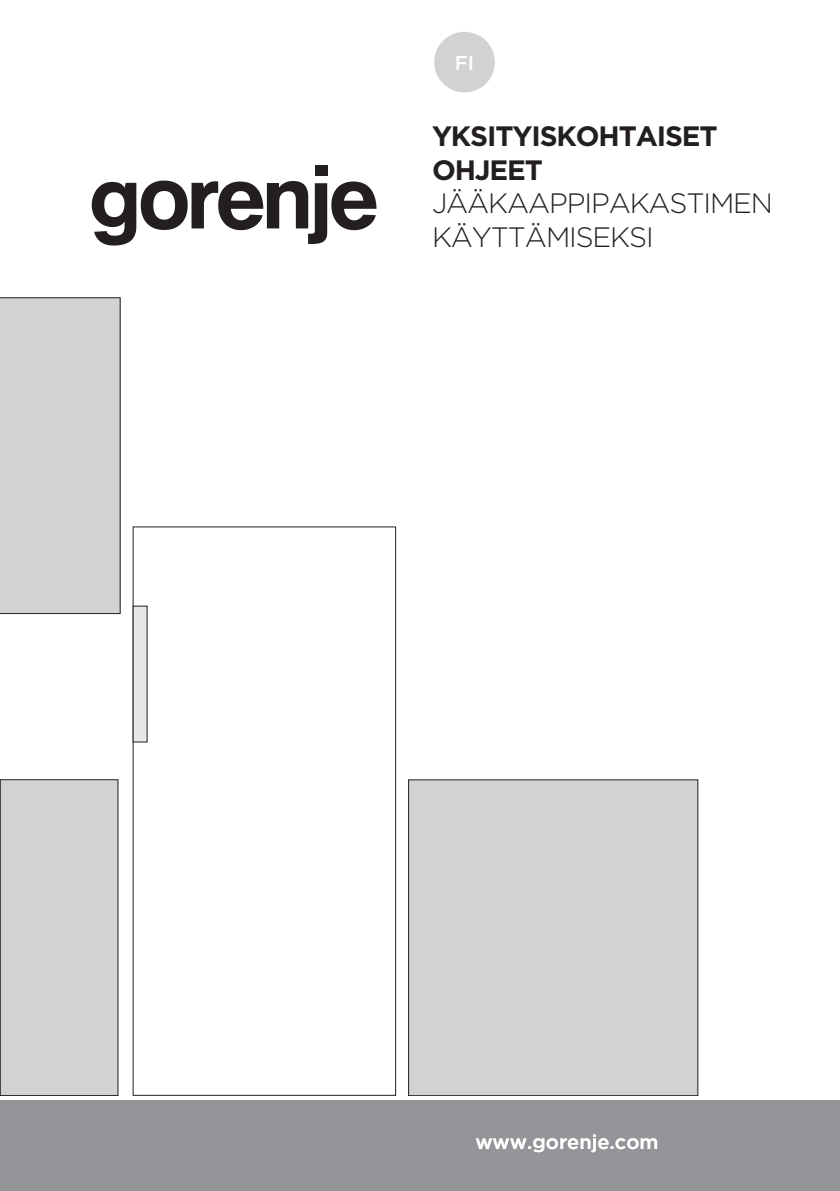
<style>
.page{position:relative;width:840px;height:1191px;background:#fff}
.page>*{position:absolute;margin:0;border:0;box-sizing:border-box;transform-origin:0 0}
.Naslovnica_naslov{font:300 28px "Gotham";letter-spacing:-.04em;color:#231f20}
.Naslovnica_naslov-2{font:700 28px "Gotham";letter-spacing:-.04em;color:#231f20}
.oznaka_drzave{font:500 20px "Gotham";color:#fff}
</style>
<div class="page">
<div style="left:0;top:1100px;width:839px;height:91px;background:#939598"></div>
<div style="left:434px;top:32px;width:60px;height:60px;background:#d1d2d4;border-radius:50%"></div>
<div style="left:314px;top:165px;width:13px;height:11px;background:#231f20"></div>
<svg style="left:92px;top:181px;width:284px;height:64px"></svg>
<div style="left:133px;top:606px;width:14px;height:136px;background:#e6e7e9"></div>
<div style="left:408px;top:780px;width:289px;height:315px;background:#d1d2d4"></div>
<div style="left:408px;top:779px;width:289px;height:317px;border:1px solid #231f20"></div>
<div style="left:0;top:779px;width:118px;height:316px;background:#d1d2d4"></div>
<div style="left:0;top:779px;width:118px;height:316px;border:1px solid #231f20"></div>
<div style="left:0;top:297px;width:120px;height:317px;background:#d1d2d4"></div>
<p class="oznaka_drzave" style="left:454px;top:50px;width:21px">FI</p>
<p class="Naslovnica_naslov-2" style="left:432px;top:118px;width:287px">YKSITYISKOHTAISET</p>
<p class="Naslovnica_naslov-2" style="left:432px;top:151px;width:112px">OHJEET</p>
<p class="Naslovnica_naslov" style="left:432px;top:186px;width:342px">JÄÄKAAPPIPAKASTIMEN</p>
<p class="Naslovnica_naslov" style="left:432px;top:219px;width:223px">KÄYTTÄMISEKSI</p>
<p class="oznaka_drzave" style="left:475px;top:1128px;width:185px">www.gorenje.com</p>
</div>
